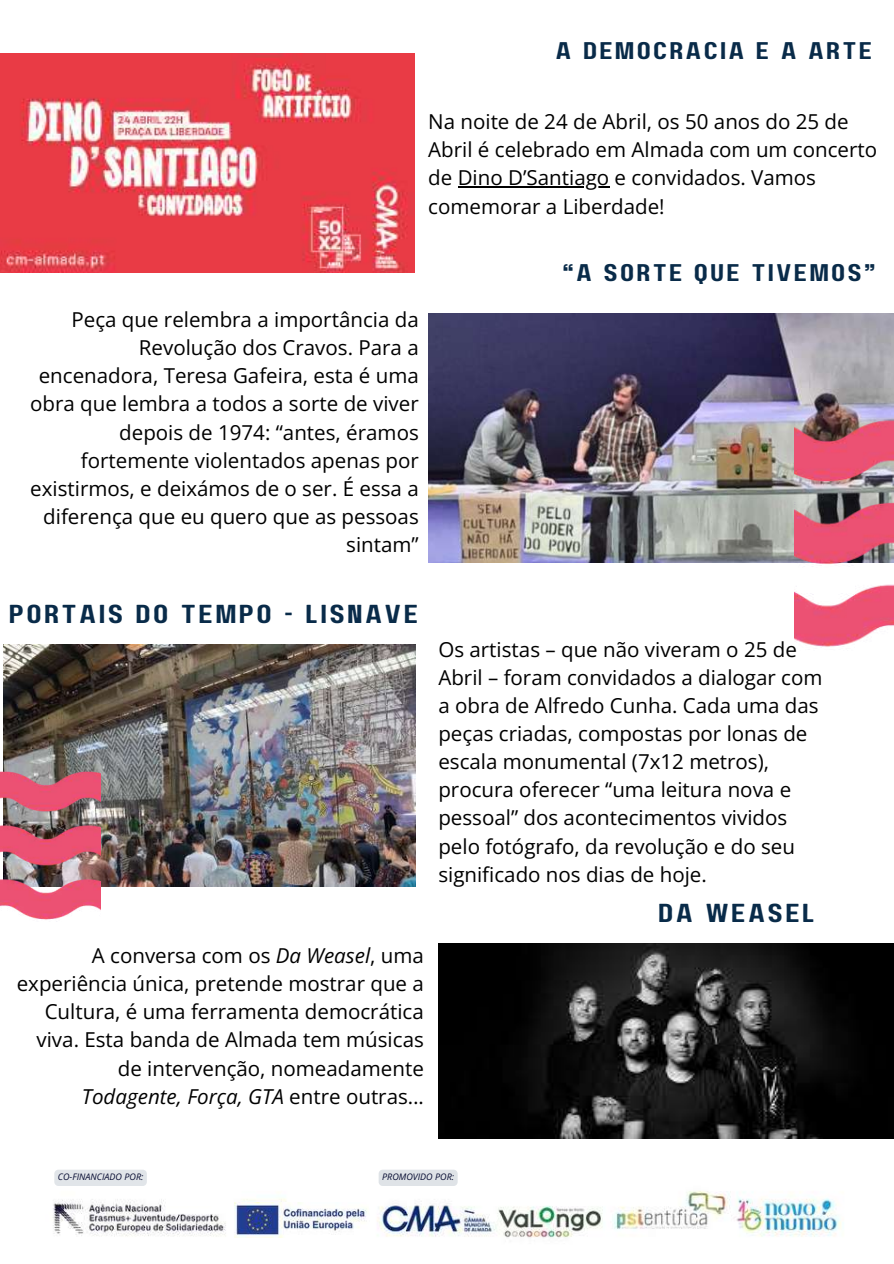
<style>
.page{position:relative;width:894px;height:1264px;background:#fff}
.page>*{position:absolute;margin:0;border:0;box-sizing:border-box;transform-origin:0 0}
.t1{font:25.95px "Paalalabas Display Wide BETA";letter-spacing:.09em;color:#092b49}
.t2{font:24.15px "Paalalabas Display Wide BETA";letter-spacing:.09em;color:#092b49}
.t3{font:20.55px/28.2px "Open Sans";color:#000;text-align:right}
.t4{font:italic 9px "Open Sans";color:#050a30}
.s1{font-style:italic}
</style>
<div class="page">
<img style="left:53px;top:1172px;width:788px;height:66px">
<img style="left:234px;top:1202px;width:134px;height:35px">
<div style="left:54px;top:1169px;width:93px;height:16px;background:#e1e5e9"></div>
<div style="left:378px;top:1169px;width:79px;height:16px;background:#dfe3e7"></div>
<img style="left:0;top:53px;width:414px;height:219px">
<img style="left:428px;top:313px;width:465px;height:249px">
<img style="left:4px;top:644px;width:411px;height:242px">
<img style="left:438px;top:943px;width:455px;height:195px">
<hr style="left:457px;top:186px;width:152px;height:2px;background:#000">
<img style="left:794px;top:411px;width:99px;height:237px">
<img style="left:0;top:766px;width:101px;height:156px">
<p class="t2" style="left:555px;top:40px;width:318px">A DEMOCRACIA E A ARTE</p>
<p class="t3" style="left:428px;top:107px;width:450px;text-align:left">Na noite de 24 de Abril, os 50 anos do 25 de Abril é celebrado em Almada com um concerto de Dino D’Santiago e convidados. Vamos comemorar a Liberdade!</p>
<p class="t3" style="left:30px;top:305px;width:390px">Peça que relembra a importância da<br>Revolução dos Cravos. Para a encenadora, Teresa Gafeira, esta é uma obra que lembra a todos a sorte de viver depois de 1974: “antes, éramos fortemente violentados apenas por existirmos, e deixámos de o ser. É essa a diferença que eu quero que as pessoas sintam”</p>
<p class="t2" style="left:562px;top:262px;width:314px">“A SORTE QUE TIVEMOS”</p>
<p class="t1" style="left:9px;top:603px;width:410px">PORTAIS DO TEMPO - LISNAVE</p>
<p class="t3" style="left:17px;top:941px;width:408px">A conversa com os <span class="s1">Da Weasel</span>, uma experiência única, pretende mostrar que a Cultura, é uma ferramenta democrática viva. Esta banda de Almada tem músicas de intervenção, nomeadamente <span class="s1">Todagente, Força, GTA</span> entre outras…</p>
<p class="t3" style="left:438px;top:634px;width:385px;text-align:left">Os artistas – que não viveram o 25 de Abril – foram convidados a dialogar com a obra de Alfredo Cunha. Cada uma das peças criadas, compostas por lonas de escala monumental (7x12 metros), procura oferecer “uma leitura nova e pessoal” dos acontecimentos vividos pelo fotógrafo, da revolução e do seu significado nos dias de hoje.</p>
<p class="t1" style="left:658px;top:902px;width:158px">DA WEASEL</p>
<p class="t4" style="left:58px;top:1170px;width:87px">CO-FINANCIADO POR:</p>
<p class="t4" style="left:382px;top:1170px;width:73px">PROMOVIDO POR:</p>
</div>
